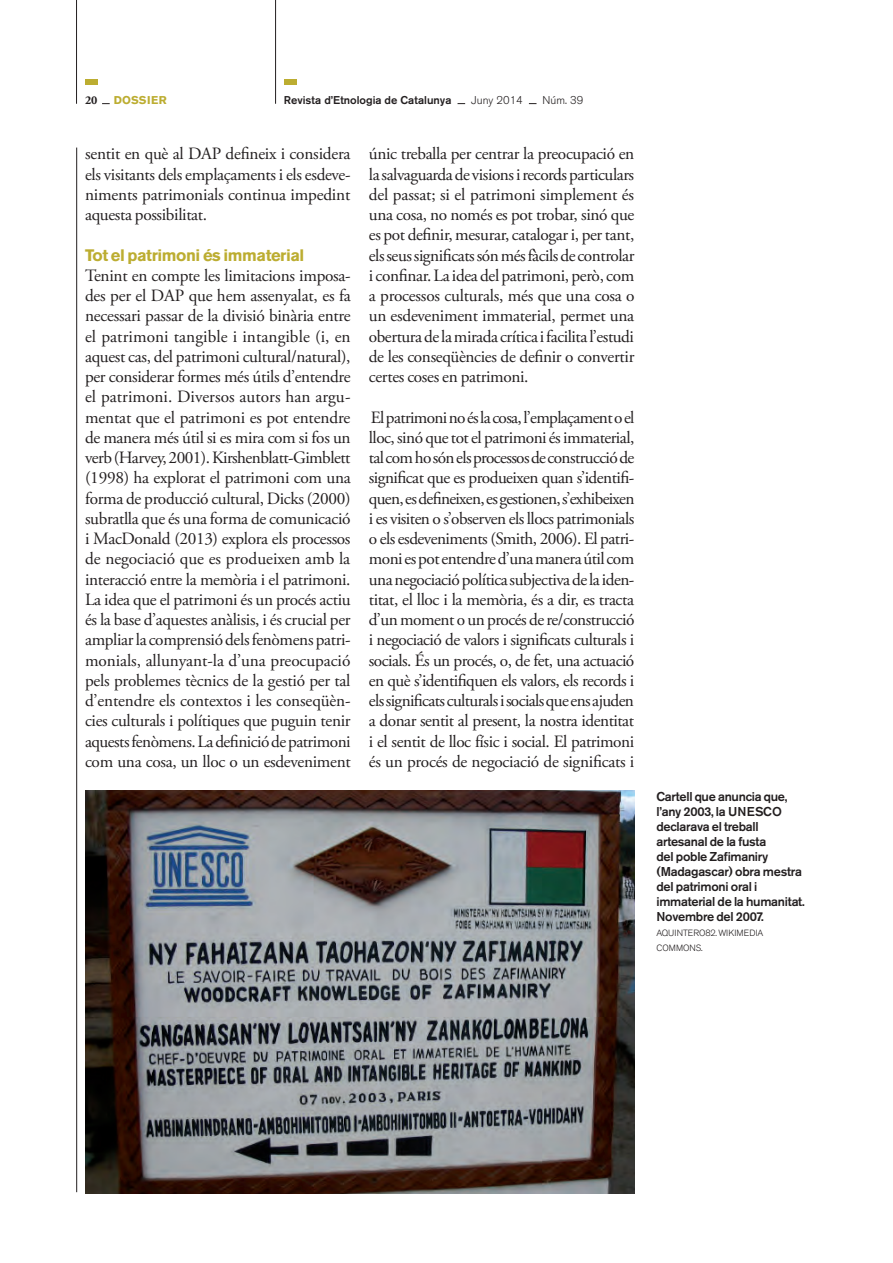
<style>
.page{position:relative;width:893px;height:1263px;background:#fff}
.page>*{position:absolute;margin:0;border:0;box-sizing:border-box;transform-origin:0 0}
.Text_sense_espai{font:17.25px/20.2px "Adobe Garamond Pro";letter-spacing:-.02em;color:#231f20;text-align:justify}
.Text{font:17.25px/20.2px "Adobe Garamond Pro";letter-spacing:-.015em;color:#231f20;text-align:justify}
.TITOL_COLOR{font:700 16.5px "Akzidenz Grotesk BE";letter-spacing:-.025em;color:#bcad31}
.FOTO_text{font:500 12.75px/15px "Akzidenz Grotesk BE";letter-spacing:-.02em;color:#231f20}
.t1{font:700 12px "Adobe Garamond Pro";color:#231f20}
.t2{font:500 11.25px "Akzidenz Grotesk BE";color:#231f20}
.t3{font:300 11.25px "Akzidenz Grotesk BE";color:#231f20}
.t4{font:700 11.25px "Akzidenz Grotesk BE";letter-spacing:.03em;color:#bcad31}
.FOTO_text-2{font:300 9px/15px "Akzidenz Grotesk BE";color:#231f20}
</style>
<div class="page">
<hr style="left:275px;top:0;width:1px;height:104px;background:#231f20">
<hr style="left:76px;top:0;width:1px;height:104px;background:#231f20">
<hr style="left:76px;top:148px;width:1px;height:1044px;background:#231f20">
<div style="left:85px;top:79px;width:12px;height:6px;background:#bcad31"></div>
<div style="left:284px;top:79px;width:12px;height:6px;background:#bcad31"></div>
<img style="left:85px;top:791px;width:550px;height:402px">
<p class="t1" style="left:85px;top:93px;width:14px">20</p>
<p class="t4" style="left:114px;top:93px;width:55px">DOSSIER</p>
<p class="t2" style="left:284px;top:93px;width:169px">Revista d’Etnologia de Catalunya</p>
<p class="t3" style="left:471px;top:94px;width:53px">Juny 2014</p>
<p class="t3" style="left:543px;top:94px;width:42px">Núm. 39</p>
<p class="Text_sense_espai" style="left:85px;top:144px;width:267px">sentit en què al DAP defineix i considera els visitants dels emplaçaments i els esdeve&shy;niments patrimonials continua impedint aquesta possibilitat.</p>
<p class="TITOL_COLOR" style="left:85px;top:245px;width:221px">Tot el patrimoni és immaterial</p>
<p class="Text_sense_espai" style="left:85px;top:266px;width:267px">Tenint en compte les limitacions imposa&shy;des per el DAP que hem assenyalat, es fa necessari passar de la divisió binària entre el patrimoni tangible i intangible (i, en aquest cas, del patrimoni cultural/natural), per considerar formes més útils d’entendre el patrimoni. Diversos autors han argu&shy;mentat que el patrimoni es pot entendre de manera més útil si es mira com si fos un verb (Harvey, 2001). Kirshenblatt-Gimblett (1998) ha explorat el patrimoni com una forma de producció cultural, Dicks (2000) subratlla que és una forma de comunicació i MacDonald (2013) explora els processos de negociació que es produeixen amb la interacció entre la memòria i el patrimoni.<br>La idea que el patrimoni és un procés actiu és la base d’aquestes anàlisis, i és crucial per ampliar la comprensió dels fenòmens patri&shy;monials, allunyant-la d’una preocupació pels problemes tècnics de la gestió per tal d’entendre els contextos i les conseqüèn&shy;cies culturals i polítiques que puguin tenir aquests fenòmens. La definició de patrimoni com una cosa, un lloc o un esdeveniment</p>
<p class="Text_sense_espai" style="left:369px;top:144px;width:267px">únic treballa per centrar la preocupació en la salvaguarda de visions i records particulars del passat; si el patrimoni simplement és una cosa, no només es pot trobar, sinó que es pot definir, mesurar, catalogar i, per tant, els seus significats són més fàcils de controlar i confinar. La idea del patrimoni, però, com a processos culturals, més que una cosa o un esdeveniment immaterial, permet una obertura de la mirada crítica i facilita l’estudi de les conseqüències de definir o convertir certes coses en patrimoni.</p>
<p class="Text" style="left:369px;top:408px;width:267px">El patrimoni no és la cosa, l’emplaçament o el lloc, sinó que tot el patrimoni és immaterial, tal com ho són els processos de construcció de significat que es produeixen quan s’identifi&shy;quen, es defineixen, es gestionen, s’exhibeixen i es visiten o s’observen els llocs patrimonials o els esdeveniments (Smith, 2006). El patri&shy;moni es pot entendre d’una manera útil com una negociació política subjectiva de la iden&shy;titat, el lloc i la memòria, és a dir, es tracta d’un moment o un procés de re/construcció i negociació de valors i significats culturals i socials. És un procés, o, de fet, una actuació en què s’identifiquen els valors, els records i els significats culturals i socials que ens ajuden a donar sentit al present, la nostra identitat i el sentit de lloc físic i social. El patrimoni és un procés de negociació de significats i</p>
<p class="FOTO_text" style="left:656px;top:789px;width:150px">Cartell que anuncia que, l’any 2003, la UNESCO declarava el treball artesanal de la fusta<br>del poble Zafimaniry (Madagascar) obra mestra del patrimoni oral i immaterial de la humanitat.<br>Novembre del 2007.</p>
<p class="FOTO_text-2" style="left:656px;top:926px;width:108px">AQUINTERO82. WIKIMEDIA<br>COMMONS.</p>
</div>
